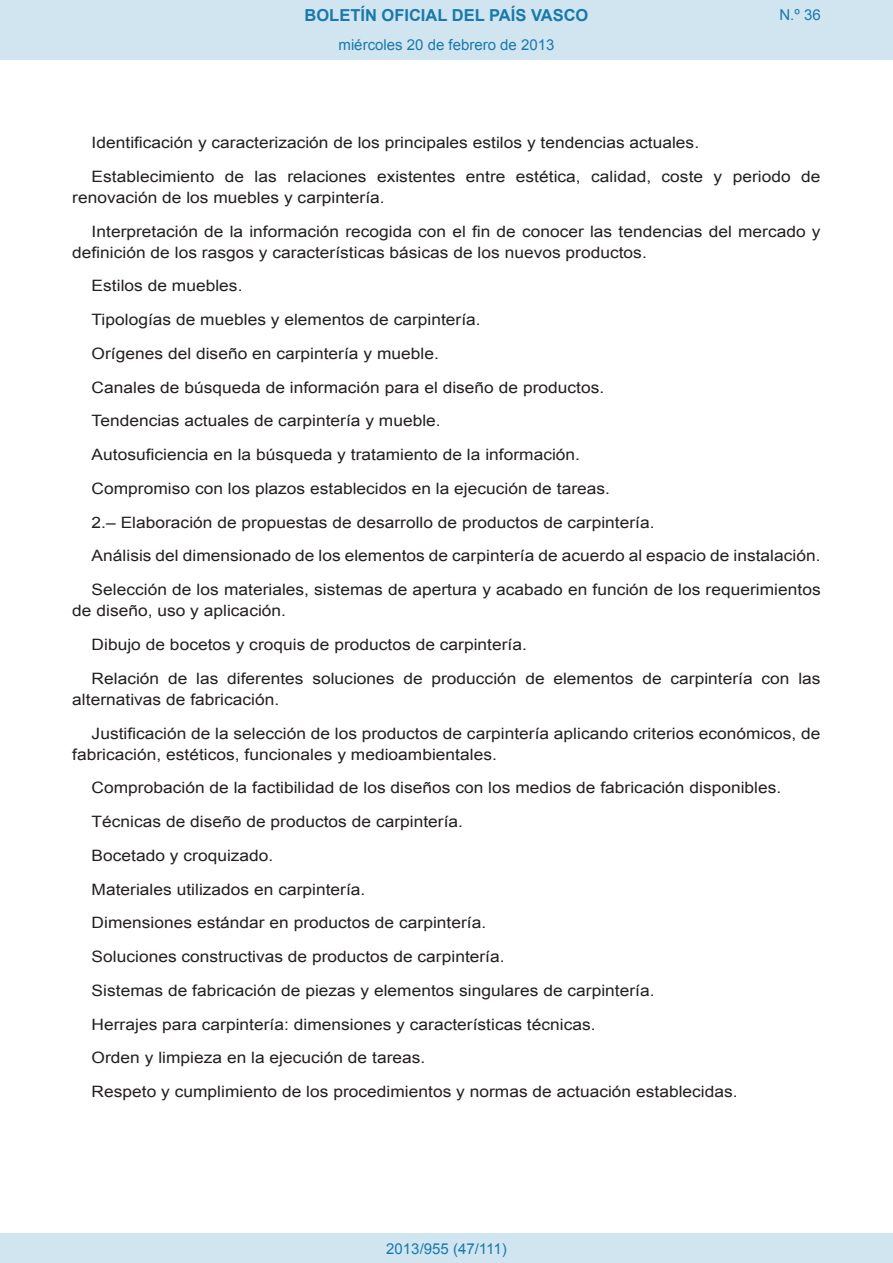
<style>
.page{position:relative;width:893px;height:1263px;background:#fff}
.page>*{position:absolute;margin:0;border:0;box-sizing:border-box;transform-origin:0 0}
.t1{font:700 16.5px "Arial";color:#1879ad}
.BOPVDetalle{font:15.6px/21px "Arial";color:#231f20;scale:1.11 1}
.Paginacion_Centro{font:15px "Arial";color:#1879ad}
</style>
<div class="page">
<div style="left:0;top:0;width:893px;height:60px;background:#d0e5f0"></div>
<div style="left:0;top:1233px;width:893px;height:30px;background:#d0e5f0"></div>
<p class="t1" style="left:305px;top:4px;width:285px">BOLETÍN OFICIAL DEL PAÍS VASCO</p>
<p class="Paginacion_Centro" style="left:338px;top:35px;width:217px">miércoles 20 de febrero de 2013</p>
<p class="Paginacion_Centro" style="left:779px;top:5px;width:43px">N.º 36</p>
<p class="BOPVDetalle" style="left:92px;top:132px;width:549px">Identificación y caracterización de los principales estilos y tendencias actuales.</p>
<p class="BOPVDetalle" style="left:72px;top:166px;width:676px;text-indent:19px">Establecimiento de las relaciones existentes entre estética, calidad, coste y periodo de renovación de los muebles y carpintería.</p>
<p class="BOPVDetalle" style="left:72px;top:221px;width:676px;text-indent:19px">Interpretación de la información recogida con el fin de conocer las tendencias del mercado y definición de los rasgos y características básicas de los nuevos productos.</p>
<p class="BOPVDetalle" style="left:92px;top:276px;width:137px">Estilos de muebles.</p>
<p class="BOPVDetalle" style="left:92px;top:309px;width:352px">Tipologías de muebles y elementos de carpintería.</p>
<p class="BOPVDetalle" style="left:92px;top:343px;width:314px">Orígenes del diseño en carpintería y mueble.</p>
<p class="BOPVDetalle" style="left:92px;top:377px;width:463px">Canales de búsqueda de información para el diseño de productos.</p>
<p class="BOPVDetalle" style="left:92px;top:411px;width:316px">Tendencias actuales de carpintería y mueble.</p>
<p class="BOPVDetalle" style="left:92px;top:444px;width:442px">Autosuficiencia en la búsqueda y tratamiento de la información.</p>
<p class="BOPVDetalle" style="left:92px;top:478px;width:468px">Compromiso con los plazos establecidos en la ejecución de tareas.</p>
<p class="BOPVDetalle" style="left:92px;top:512px;width:509px">2.– Elaboración de propuestas de desarrollo de productos de carpintería.</p>
<p class="BOPVDetalle" style="left:92px;top:546px;width:658px">Análisis del dimensionado de los elementos de carpintería de acuerdo al espacio de instalación.</p>
<p class="BOPVDetalle" style="left:72px;top:579px;width:676px;text-indent:19px">Selección de los materiales, sistemas de apertura y acabado en función de los requerimientos de diseño, uso y aplicación.</p>
<p class="BOPVDetalle" style="left:92px;top:634px;width:394px">Dibujo de bocetos y croquis de productos de carpintería.</p>
<p class="BOPVDetalle" style="left:72px;top:668px;width:676px;text-indent:19px">Relación de las diferentes soluciones de producción de elementos de carpintería con las alternativas de fabricación.</p>
<p class="BOPVDetalle" style="left:72px;top:723px;width:676px;text-indent:19px">Justificación de la selección de los productos de carpintería aplicando criterios económicos, de fabricación, estéticos, funcionales y medioambientales.</p>
<p class="BOPVDetalle" style="left:92px;top:777px;width:623px">Comprobación de la factibilidad de los diseños con los medios de fabricación disponibles.</p>
<p class="BOPVDetalle" style="left:92px;top:811px;width:336px">Técnicas de diseño de productos de carpintería.</p>
<p class="BOPVDetalle" style="left:92px;top:845px;width:165px">Bocetado y croquizado.</p>
<p class="BOPVDetalle" style="left:92px;top:879px;width:248px">Materiales utilizados en carpintería.</p>
<p class="BOPVDetalle" style="left:92px;top:912px;width:357px">Dimensiones estándar en productos de carpintería.</p>
<p class="BOPVDetalle" style="left:92px;top:946px;width:374px">Soluciones constructivas de productos de carpintería.</p>
<p class="BOPVDetalle" style="left:92px;top:980px;width:509px">Sistemas de fabricación de piezas y elementos singulares de carpintería.</p>
<p class="BOPVDetalle" style="left:92px;top:1014px;width:455px">Herrajes para carpintería: dimensiones y características técnicas.</p>
<p class="BOPVDetalle" style="left:92px;top:1047px;width:302px">Orden y limpieza en la ejecución de tareas.</p>
<p class="BOPVDetalle" style="left:92px;top:1081px;width:583px">Respeto y cumplimiento de los procedimientos y normas de actuación establecidas.</p>
<p class="Paginacion_Centro" style="left:386px;top:1238px;width:122px">2013/955 (47/111)</p>
</div>
